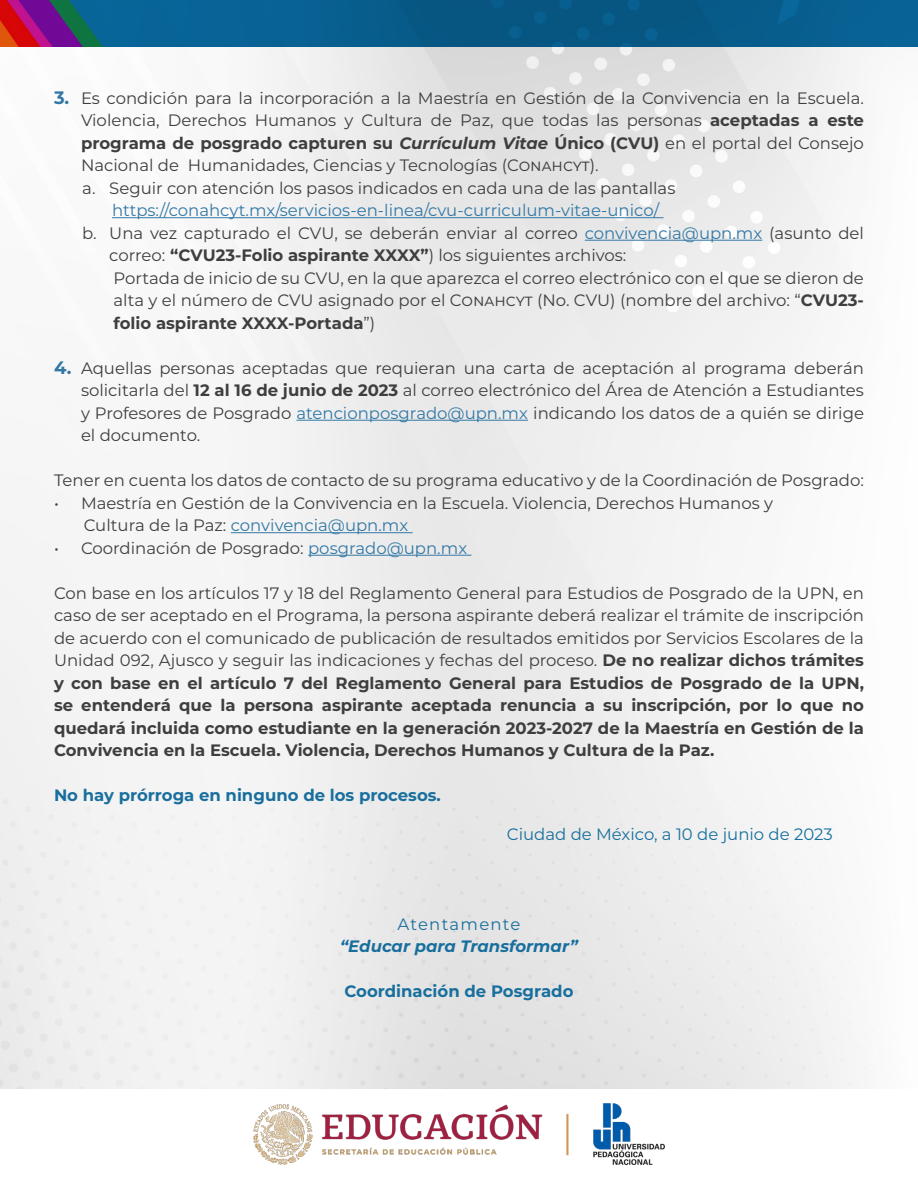
<style>
.page{position:relative;width:918px;height:1188px;background:#fff}
.page>*{position:absolute;margin:0;border:0;box-sizing:border-box;transform-origin:0 0}
.t1{font:16.5px/22.5px "Montserrat";color:#3e3e3f;text-align:justify}
.t2{font:700 16.5px/22.5px "Montserrat";color:#3e3e3f;text-align:justify}
.t3{font:16.5px "Montserrat";color:#3378a5}
.t4{font:700 16.5px "Montserrat";color:#186f9d}
.t5{font:16.5px "Montserrat";color:#186f9d}
.t6{font:italic 700 16.5px "Montserrat";color:#186f9d}
.s1{font-weight:700;font-size:18px;color:#3378a5}
.s2{font-weight:700}
.s3{font-weight:700;font-style:italic}
.s4{color:#3378a5}
.s5{color:#3e3e3f}
.s6{font-weight:400}
</style>
<div class="page">
<img style="left:0;top:0;width:918px;height:47px">
<hr style="left:112px;top:217px;width:552px;height:1px;background:#3378a5">
<hr style="left:585px;top:240px;width:177px;height:1px;background:#3378a5">
<hr style="left:296px;top:420px;width:232px;height:1px;background:#3378a5">
<hr style="left:231px;top:532px;width:182px;height:1px;background:#3378a5">
<hr style="left:308px;top:555px;width:163px;height:1px;background:#3378a5">
<img style="left:254px;top:1103px;width:410px;height:62px">
<p class="t1" style="left:81px;top:86px;width:785px;text-indent:-27px"><span class="s1">3.</span> Es condición para la incorporación a la Maestría en Gestión de la Convivencia en la Escuela.<br>Violencia, Derechos Humanos y Cultura de Paz, que todas las personas <span class="s2">aceptadas a este programa de posgrado capturen su</span> <span class="s3">Currículum Vitae</span> <span class="s2">Único (CVU)</span> en el portal del Consejo Nacional de Humanidades, Ciencias y Tecnologías (Conahcyt).</p>
<p class="t1" style="left:82px;top:176px;width:595px">a. Seguir con atención los pasos indicados en cada una de las pantallas</p>
<p class="t3" style="left:112px;top:199px;width:549px">https://conahcyt.mx/servicios-en-linea/cvu-curriculum-vitae-unico/</p>
<p class="t1" style="left:109px;top:221px;width:756px;text-indent:-27px">b. Una vez capturado el CVU, se deberán enviar al correo <span class="s4">convivencia@upn.mx</span> (asunto del correo: <span class="s2">“CVU23-Folio aspirante XXXX”</span>) los siguientes archivos:</p>
<p class="t1" style="left:114px;top:266px;width:752px">Portada de inicio de su CVU, en la que aparezca el correo electrónico con el que se dieron de alta y el número de CVU asignado por el Conahcyt (No. CVU) (nombre del archivo: “<span class="s2">CVU23- folio aspirante XXXX-Portada</span>”)</p>
<p class="t1" style="left:81px;top:356px;width:785px;text-indent:-27px"><span class="s1">4.</span> Aquellas personas aceptadas que requieran una carta de aceptación al programa deberán solicitarla del <span class="s2">12 al 16 de junio de 2023</span> al correo electrónico del Área de Atención a Estudiantes y Profesores de Posgrado <span class="s4">atencionposgrado@upn.mx</span> indicando los datos de a quién se dirige el documento.</p>
<p class="t1" style="left:54px;top:468px;width:811px">Tener en cuenta los datos de contacto de su programa educativo y de la Coordinación de Posgrado:</p>
<p class="t1" style="left:54px;top:491px;width:721px">• Maestría en Gestión de la Convivencia en la Escuela. Violencia, Derechos Humanos y</p>
<p class="t3" style="left:84px;top:514px;width:326px"><span class="s5">Cultura de la Paz:</span> convivencia@upn.mx</p>
<p class="t1" style="left:54px;top:536px;width:415px">• Coordinación de Posgrado: <span class="s4">posgrado@upn.mx</span></p>
<p class="t2" style="left:54px;top:581px;width:812px"><span class="s6">Con base en los artículos 17 y 18 del Reglamento General para Estudios de Posgrado de la UPN, en caso de ser aceptado en el Programa, la persona aspirante deberá realizar el trámite de inscripción de acuerdo con el comunicado de publicación de resultados emitidos por Servicios Escolares de la Unidad 092, Ajusco y seguir las indicaciones y fechas del proceso.</span> De no realizar dichos trámites y con base en el artículo 7 del Reglamento General para Estudios de Posgrado de la UPN, se entenderá que la persona aspirante aceptada renuncia a su inscripción, por lo que no quedará incluida como estudiante en la generación 2023-2027 de la Maestría en Gestión de la Convivencia en la Escuela. Violencia, Derechos Humanos y Cultura de la Paz.</p>
<p class="t4" style="left:54px;top:783px;width:388px">No hay prórroga en ninguno de los procesos.</p>
<p class="t5" style="left:507px;top:822px;width:328px">Ciudad de México, a 10 de junio de 2023</p>
<p class="t5" style="left:397px;top:912px;width:125px">Atentamente</p>
<p class="t6" style="left:340px;top:934px;width:239px">“Educar para Transformar”</p>
<p class="t4" style="left:344px;top:979px;width:231px">Coordinación de Posgrado</p>
</div>
